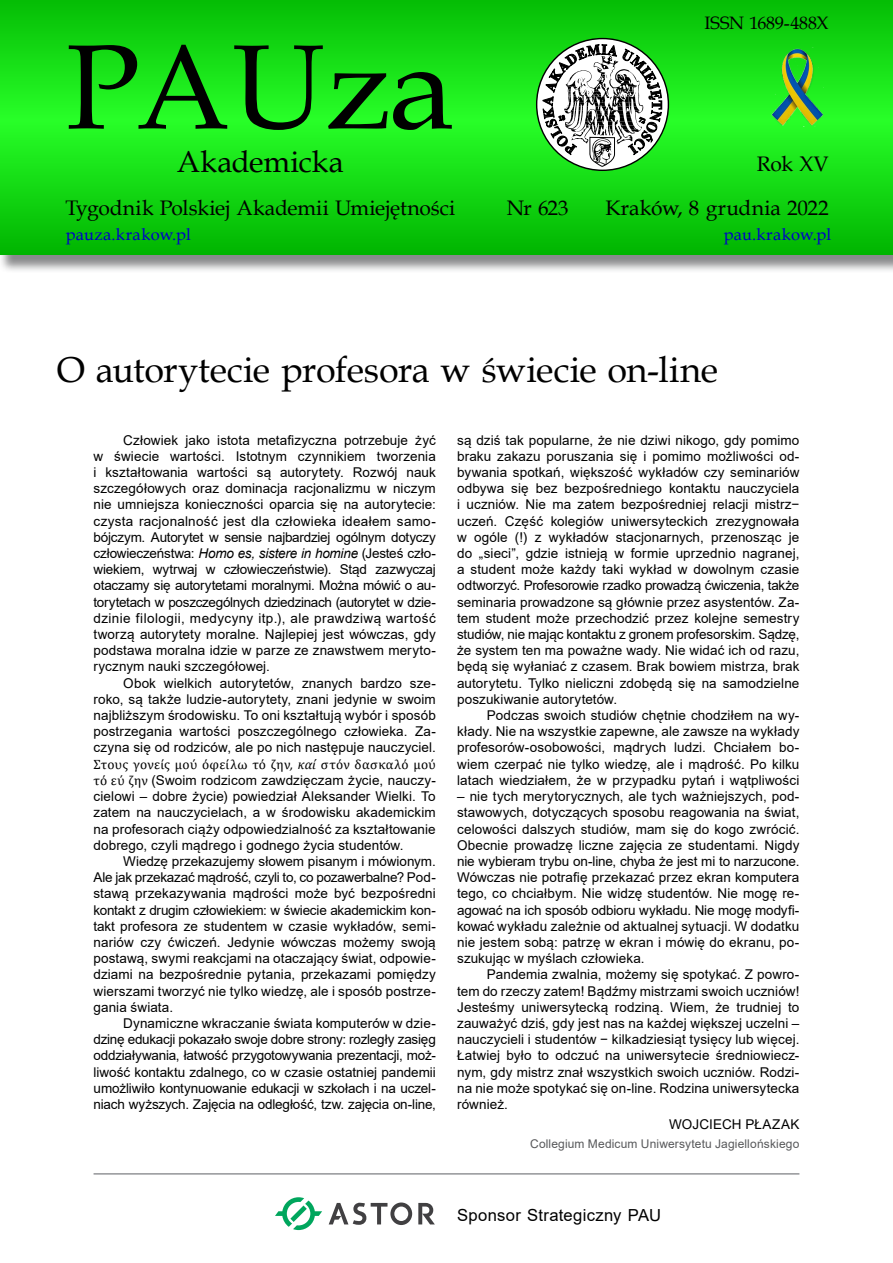
<style>
.page{position:relative;width:893px;height:1263px;background:#fff}
.page>*{position:absolute;margin:0;border:0;box-sizing:border-box;transform-origin:0 0}
.t1{font:120px "Book Antiqua";letter-spacing:-.01em;color:#000}
.t2{font:36px "Book Antiqua";letter-spacing:-.01em;color:#000}
.t3{font:30px "Book Antiqua";color:#000}
.t4{font:21px/44px "Book Antiqua";letter-spacing:-.005em;color:#000;text-align:right}
.t5{font:18px "Book Antiqua";letter-spacing:-.005em;color:#000}
.t6{font:16.65px "Arial";letter-spacing:.02em;color:#000}
.t7{font:16.5px "Book Antiqua";letter-spacing:.015em;color:#0000c8}
.t8{font:13.5px/16.2px "Arial";letter-spacing:.005em;color:#000;text-align:justify}
.t9{font:13.5px "Cambria";letter-spacing:.02em;color:#000}
.t10{font:12px "Arial";letter-spacing:.015em;color:#58595b}
.s1{font-style:italic}
.s2{font-family:"Cambria"}
</style>
<div class="page">
<div style="left:0;top:0;width:893px;height:273px;background:#636466;opacity:.75"></div>
<svg style="left:0;top:0;width:893px;height:255px;background:#14d914"></svg>
<svg style="left:537px;top:39px;width:131px;height:131px"></svg>
<svg style="left:542px;top:35px;width:120px;height:132px"></svg>
<img style="left:771px;top:48px;width:52px;height:79px">
<svg style="left:275px;top:1197px;width:47px;height:33px"></svg>
<svg style="left:329px;top:1202px;width:83px;height:23px"></svg>
<svg style="left:418px;top:1203px;width:17px;height:21px"></svg>
<hr style="left:94px;top:1173px;width:705px;height:1px;background:#939598">
<h1 class="t1" style="left:66px;top:4px;width:390px">PAUza</h1>
<h3 class="t3" style="left:177px;top:141px;width:169px">Akademicka</h3>
<h3 class="t4" style="left:66px;top:185px;width:391px">Tygodnik Polskiej Akademii Umiejętności</h3>
<h3 class="t4" style="left:507px;top:185px;width:63px">Nr 623</h3>
<h3 class="t5" style="left:704px;top:10px;width:126px">ISSN 1689-488X</h3>
<h3 class="t4" style="left:605px;top:141px;width:225px">Rok XV<br>Kraków, 8 grudnia 2022</h3>
<p class="t7" style="left:66px;top:223px;width:127px">pauza.krakow.pl</p>
<p class="t7" style="left:724px;top:223px;width:109px">pau.krakow.pl</p>
<h2 class="t2" style="left:57px;top:345px;width:663px">O autorytecie profesora w świecie on-line</h2>
<p class="t8" style="left:94px;top:432px;width:344px;text-indent:30px">Człowiek jako istota metafizyczna potrzebuje żyć w świecie wartości. Istotnym czynnikiem tworzenia i kształtowania wartości są autorytety. Rozwój nauk szczegółowych oraz dominacja racjonalizmu w niczym nie umniejsza konieczności oparcia się na autorytecie: czysta racjonalność jest dla człowieka ideałem samo&shy;bójczym. Autorytet w sensie najbardziej ogólnym dotyczy człowieczeństwa: <span class="s1">Homo es, sistere in homine</span> (Jesteś czło&shy;wiekiem, wytrwaj w człowieczeństwie). Stąd zazwyczaj otaczamy się autorytetami moralnymi. Można mówić o au&shy;torytetach w poszczególnych dziedzinach (autorytet w dzie&shy;dzinie filologii, medycyny itp.), ale prawdziwą wartość tworzą autorytety moralne. Najlepiej jest wówczas, gdy podstawa moralna idzie w parze ze znawstwem meryto&shy;rycznym nauki szczegółowej.</p>
<p class="t8" style="left:94px;top:675px;width:344px;text-indent:30px">Obok wielkich autorytetów, znanych bardzo sze&shy;roko, są także ludzie-autorytety, znani jedynie w swoim najbliższym środowisku. To oni kształtują wybór i sposób postrzegania wartości poszczególnego człowieka. Za&shy;czyna się od rodziców, ale po nich następuje nauczyciel.</p>
<p class="t9" style="left:94px;top:756px;width:344px">Στους γονείς μού όφείλω τό ζην<span class="s1">, καί</span> στόν δασκαλό μού</p>
<p class="t8" style="left:94px;top:772px;width:344px"><span class="s2">τό εύ ζην</span> (Swoim rodzicom zawdzięczam życie, nauczy&shy;cielowi – dobre życie) powiedział Aleksander Wielki. To zatem na nauczycielach, a w środowisku akademickim na profesorach ciąży odpowiedzialność za kształtowanie dobrego, czyli mądrego i godnego życia studentów.</p>
<p class="t8" style="left:94px;top:853px;width:344px;text-indent:30px">Wiedzę przekazujemy słowem pisanym i mówionym.<br>Ale jak przekazać mądrość, czyli to, co pozawerbalne? Pod&shy;stawą przekazywania mądrości może być bezpośredni kontakt z drugim człowiekiem: w świecie akademickim kon&shy;takt profesora ze studentem w czasie wykładów, semi&shy;nariów czy ćwiczeń. Jedynie wówczas możemy swoją postawą, swymi reakcjami na otaczający świat, odpowie&shy;dziami na bezpośrednie pytania, przekazami pomiędzy wierszami tworzyć nie tylko wiedzę, ale i sposób postrze&shy;gania świata.</p>
<p class="t8" style="left:94px;top:1015px;width:344px;text-indent:30px">Dynamiczne wkraczanie świata komputerów w dzie&shy;dzinę edukacji pokazało swoje dobre strony: rozległy zasięg oddziaływania, łatwość przygotowywania prezentacji, moż&shy;liwość kontaktu zdalnego, co w czasie ostatniej pandemii umożliwiło kontynuowanie edukacji w szkołach i na uczel&shy;niach wyższych. Zajęcia na odległość, tzw. zajęcia on-line,</p>
<p class="t8" style="left:457px;top:432px;width:344px">są dziś tak popularne, że nie dziwi nikogo, gdy pomimo braku zakazu poruszania się i pomimo możliwości od&shy;bywania spotkań, większość wykładów czy seminariów odbywa się bez bezpośredniego kontaktu nauczyciela i uczniów. Nie ma zatem bezpośredniej relacji mistrz− uczeń. Część kolegiów uniwersyteckich zrezygnowała w ogóle (!) z wykładów stacjonarnych, przenosząc je do „sieci”, gdzie istnieją w formie uprzednio nagranej, a student może każdy taki wykład w dowolnym czasie odtworzyć. Profesorowie rzadko prowadzą ćwiczenia, także seminaria prowadzone są głównie przez asystentów. Za&shy;tem student może przechodzić przez kolejne semestry studiów, nie mając kontaktu z gronem profesorskim. Sądzę, że system ten ma poważne wady. Nie widać ich od razu, będą się wyłaniać z czasem. Brak bowiem mistrza, brak autorytetu. Tylko nieliczni zdobędą się na samodzielne poszukiwanie autorytetów.</p>
<p class="t8" style="left:457px;top:707px;width:344px;text-indent:30px">Podczas swoich studiów chętnie chodziłem na wy&shy;kłady. Nie na wszystkie zapewne, ale zawsze na wykłady profesorów-osobowości, mądrych ludzi. Chciałem bo&shy;wiem czerpać nie tylko wiedzę, ale i mądrość. Po kilku latach wiedziałem, że w przypadku pytań i wątpliwości</p>
<p class="t8" style="left:457px;top:788px;width:344px">– nie tych merytorycznych, ale tych ważniejszych, pod&shy;stawowych, dotyczących sposobu reagowania na świat, celowości dalszych studiów, mam się do kogo zwrócić.<br>Obecnie prowadzę liczne zajęcia ze studentami. Nigdy nie wybieram trybu on-line, chyba że jest mi to narzucone.<br>Wówczas nie potrafię przekazać przez ekran komputera tego, co chciałbym. Nie widzę studentów. Nie mogę re&shy;agować na ich sposób odbioru wykładu. Nie mogę modyfi&shy;kować wykładu zależnie od aktualnej sytuacji. W dodatku nie jestem sobą: patrzę w ekran i mówię do ekranu, po&shy;szukując w myślach człowieka.</p>
<p class="t8" style="left:457px;top:966px;width:344px;text-indent:30px">Pandemia zwalnia, możemy się spotykać. Z powro&shy;tem do rzeczy zatem! Bądźmy mistrzami swoich uczniów!<br>Jesteśmy uniwersytecką rodziną. Wiem, że trudniej to zauważyć dziś, gdy jest nas na każdej większej uczelni – nauczycieli i studentów − kilkadziesiąt tysięcy lub więcej.<br>Łatwiej było to odczuć na uniwersytecie średniowiecz&shy;nym, gdy mistrz znał wszystkich swoich uczniów. Rodzi&shy;na nie może spotykać się on-line. Rodzina uniwersytecka również.</p>
<p class="t8" style="left:669px;top:1116px;width:132px">WOJCIECH PŁAZAK</p>
<p class="t10" style="left:530px;top:1135px;width:271px">Collegium Medicum Uniwersytetu Jagiellońskiego</p>
<p class="t6" style="left:457px;top:1203px;width:206px">Sponsor Strategiczny PAU</p>
</div>
